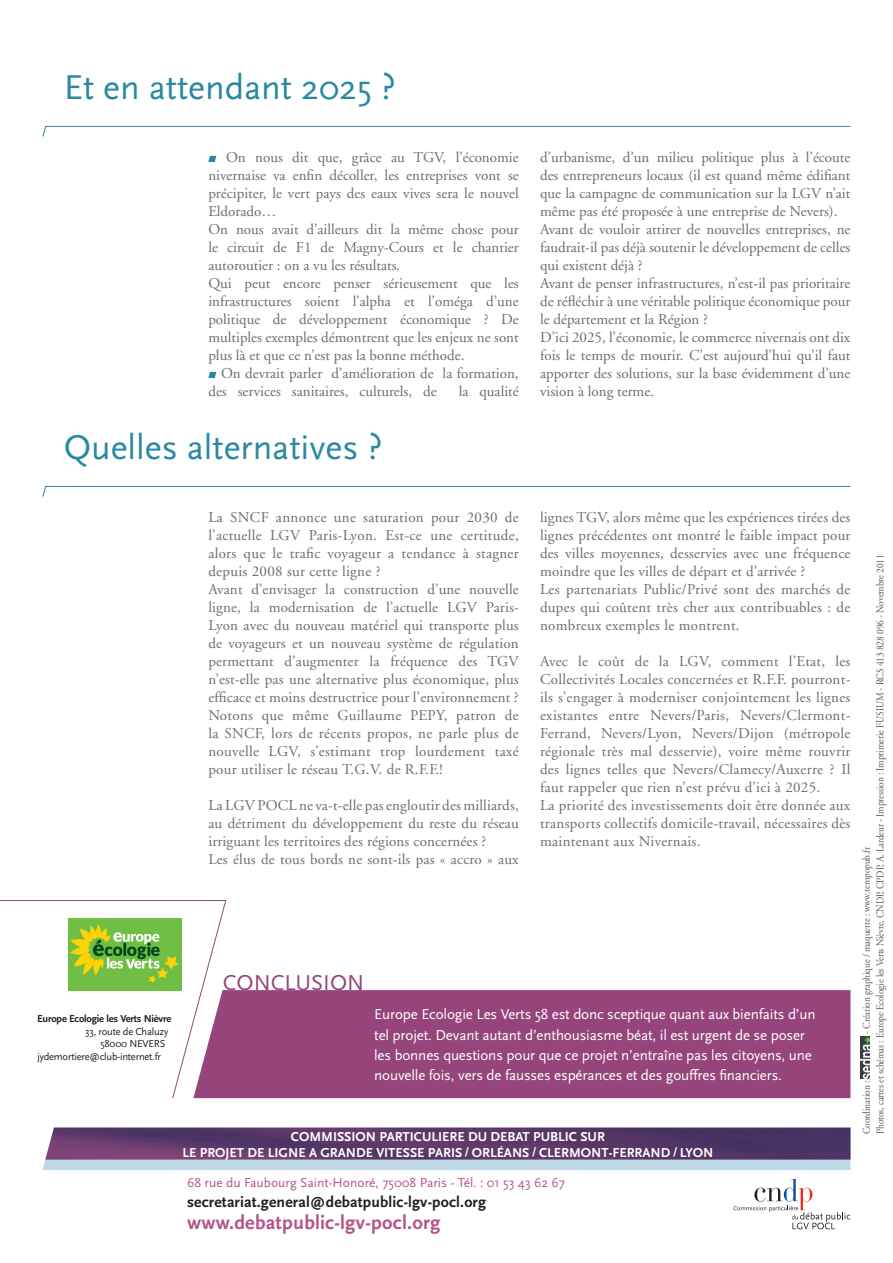
<style>
.page{position:relative;width:893px;height:1263px;background:#fff}
.page>*{position:absolute;margin:0;border:0;box-sizing:border-box;transform-origin:0 0}
.Titre{font:36px "Scala Sans Pro";color:#2a89a1}
.t1{font:22.5px "Scala Sans Pro";color:#95457b}
.Texte{font:700 20.25px "Scala Sans Pro";letter-spacing:.01em;color:#b5548a}
.Texte-2{font:700 15.75px "Scala Sans Pro";letter-spacing:.01em;color:#231f20}
.Texte-3{font:15px/18px "Adobe Garamond LT";color:#6c6d70;text-align:justify}
.t2{font:15px/20.2px "Scala Sans Pro";letter-spacing:-.01em;color:#fff}
.t3{font:700 13.5px/15.8px "Scala Sans Pro";color:#fff;text-align:center}
.Texte-4{font:13.5px "Scala Sans Pro";color:#b5548a}
._05{font:10.5px "Adobe Garamond LT";letter-spacing:-.01em;color:#57585a;scale:.9 1}
.t4{font:10.5px "Scala Sans Pro";letter-spacing:-.02em;color:#231f20}
.t5{font:700 10.5px "Scala Sans Pro";letter-spacing:-.02em;color:#231f20}
</style>
<div class="page">
<svg style="left:0;top:900px;width:227px;height:199px"></svg>
<div style="left:193px;top:990px;width:657px;height:108px;background:#95457b"></div>
<svg style="left:208px;top:156px;width:8px;height:6px"></svg>
<svg style="left:208px;top:372px;width:8px;height:6px"></svg>
<svg style="left:43px;top:1127px;width:807px;height:43px;background:#756289"></svg>
<svg style="left:734px;top:1179px;width:116px;height:50px"></svg>
<img style="left:860px;top:1036px;width:10px;height:43px">
<svg style="left:42px;top:126px;width:809px;height:11px"></svg>
<svg style="left:42px;top:486px;width:809px;height:11px"></svg>
<img style="left:69px;top:918px;width:112px;height:72px">
<p class="Titre" style="left:64px;top:63px;width:334px">Et en attendant 2025 ?</p>
<p class="Texte-3" style="left:208px;top:148px;width:312px;text-indent:18px">On nous dit que, grâce au TGV, l’économie nivernaise va enfin décoller, les entreprises vont se précipiter, le vert pays des eaux vives sera le nouvel Eldorado…</p>
<p class="Texte-3" style="left:208px;top:220px;width:312px">On nous avait d’ailleurs dit la même chose pour le circuit de F1 de Magny-Cours et le chantier autoroutier : on a vu les résultats.</p>
<p class="Texte-3" style="left:208px;top:274px;width:312px">Qui peut encore penser sérieusement que les infrastructures soient l’alpha et l’oméga d’une politique de développement économique ? De multiples exemples démontrent que les enjeux ne sont plus là et que ce n’est pas la bonne méthode.</p>
<p class="Texte-3" style="left:208px;top:364px;width:312px;text-indent:13px">On devrait parler d’amélioration de la formation, des services sanitaires, culturels, de</p>
<p class="Texte-3" style="left:459px;top:382px;width:62px">la qualité</p>
<p class="Titre" style="left:64px;top:423px;width:320px">Quelles alternatives ?</p>
<p class="Texte-3" style="left:540px;top:148px;width:312px">d’urbanisme, d’un milieu politique plus à l’écoute des entrepreneurs locaux (il est quand même édifiant que la campagne de communication sur la LGV n’ait même pas été proposée à une entreprise de Nevers).</p>
<p class="Texte-3" style="left:540px;top:220px;width:312px">Avant de vouloir attirer de nouvelles entreprises, ne faudrait-il pas déjà soutenir le développement de celles qui existent déjà ?</p>
<p class="Texte-3" style="left:540px;top:274px;width:312px">Avant de penser infrastructures, n’est-il pas prioritaire de réfléchir à une véritable politique économique pour le département et la Région ?</p>
<p class="Texte-3" style="left:540px;top:328px;width:312px">D’ici 2025, l’économie, le commerce nivernais ont dix fois le temps de mourir. C’est aujourd’hui qu’il faut apporter des solutions, sur la base évidemment d’une vision à long terme.</p>
<p class="t5" style="left:37px;top:1011px;width:136px">Europe Ecologie les Verts Nièvre</p>
<p class="t4" style="left:85px;top:1024px;width:85px">33, route de Chaluzy</p>
<p class="t4" style="left:100px;top:1037px;width:66px">58000 NEVERS</p>
<p class="t4" style="left:37px;top:1049px;width:125px">jydemortiere@club-internet.fr</p>
<p class="Texte-3" style="left:208px;top:508px;width:312px">La SNCF annonce une saturation pour 2030 de l’actuelle LGV Paris-Lyon. Est-ce une certitude, alors que le trafic voyageur a tendance à stagner depuis 2008 sur cette ligne ?</p>
<p class="Texte-3" style="left:208px;top:580px;width:312px">Avant d’envisager la construction d’une nouvelle ligne, la modernisation de l’actuelle LGV Paris-Lyon avec du nouveau matériel qui transporte plus de voyageurs et un nouveau système de régulation permettant d’augmenter la fréquence des TGV n’est-elle pas une alternative plus économique, plus efficace et moins destructrice pour l’environnement ?</p>
<p class="Texte-3" style="left:208px;top:706px;width:312px">Notons que même Guillaume PEPY, patron de la SNCF, lors de récents propos, ne parle plus de nouvelle LGV, s’estimant trop lourdement taxé pour utiliser le réseau T.G.V. de R.F.F.!</p>
<p class="Texte-3" style="left:208px;top:796px;width:312px">La LGV POCL ne va-t-elle pas engloutir des milliards, au détriment du développement du reste du réseau irriguant les territoires des régions concernées ?</p>
<p class="Texte-3" style="left:208px;top:850px;width:312px">Les élus de tous bords ne sont-ils pas « accro » aux</p>
<p class="Texte-3" style="left:540px;top:508px;width:312px">lignes TGV, alors même que les expériences tirées des lignes précédentes ont montré le faible impact pour des villes moyennes, desservies avec une fréquence moindre que les villes de départ et d’arrivée ?</p>
<p class="Texte-3" style="left:540px;top:580px;width:312px">Les partenariats Public/Privé sont des marchés de dupes qui coûtent très cher aux contribuables : de nombreux exemples le montrent.</p>
<p class="Texte-3" style="left:540px;top:652px;width:312px">Avec le coût de la LGV, comment l’Etat, les Collectivités Locales concernées et R.F.F. pourront&shy;ils s’engager à moderniser conjointement les lignes existantes entre Nevers/Paris, Nevers/Clermont-Ferrand, Nevers/Lyon, Nevers/Dijon (métropole régionale très mal desservie), voire même rouvrir des lignes telles que Nevers/Clamecy/Auxerre ? Il faut rappeler que rien n’est prévu d’ici à 2025.</p>
<p class="Texte-3" style="left:540px;top:796px;width:312px">La priorité des investissements doit être donnée aux transports collectifs domicile-travail, nécessaires dès maintenant aux Nivernais.</p>
<p class="t1" style="left:223px;top:968px;width:143px">CONCLUSION</p>
<p class="t2" style="left:374px;top:1004px;width:443px">Europe Ecologie Les Verts 58 est donc sceptique quant aux bienfaits d’un tel projet. Devant autant d’enthousiasme béat, il est urgent de se poser les bonnes questions pour que ce projet n’entraîne pas les citoyens, une nouvelle fois, vers de fausses espérances et des gouffres financiers.</p>
<p class="t3" style="left:183px;top:1128px;width:532px">COMMISSION PARTICULIERE DU DEBAT PUBLIC SUR<br>LE PROJET DE LIGNE A GRANDE VITESSE PARIS <sup>/</sup> ORLÉANS <sup>/</sup> CLERMONT-FERRAND <sup>/</sup> LYON</p>
<p class="Texte-4" style="left:187px;top:1173px;width:380px">68 rue du Faubourg Saint-Honoré, 75008 Paris - Tél. : 01 53 43 62 67</p>
<p class="Texte-2" style="left:187px;top:1190px;width:300px">secretariat.general@debatpublic-lgv-pocl.org</p>
<p class="Texte" style="left:187px;top:1208px;width:255px">www.debatpublic-lgv-pocl.org</p>
<p class="_05" style="left:874px;top:1134px;width:646px;rotate:-90deg">Photos, cartes et schémas : Europe Ecologie les Verts Nièvre, CNDP, CPDP, A. Lardeur - Impression : Imprimerie FUSIUM - RCS 413 828 096 - Novembre 2011</p>
<p class="_05" style="left:860px;top:1034px;width:209px;rotate:-90deg">- Création graphique / maquette : www.tempopub.fr</p>
<p class="_05" style="left:860px;top:1134px;width:61px;rotate:-90deg">Coordination :</p>
</div>
